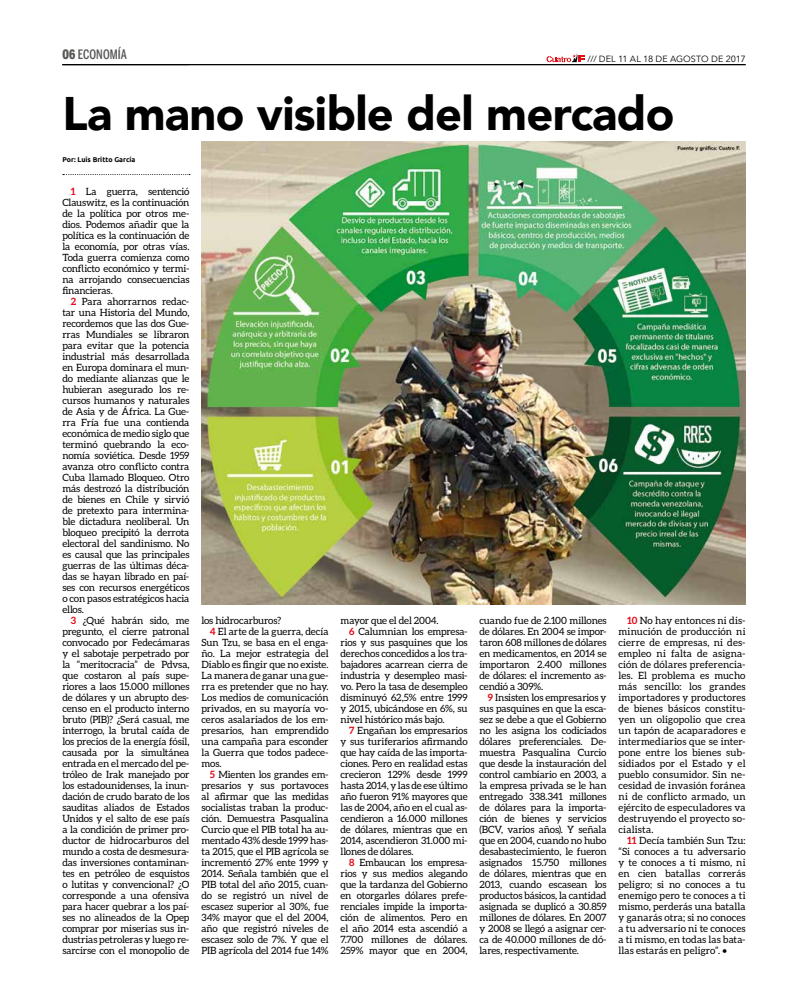
<style>
.page{position:relative;width:808px;height:1007px;background:#fff}
.page>*{position:absolute;margin:0;border:0;box-sizing:border-box;transform-origin:0 0}
.t1{font:900 47px "Avenir";letter-spacing:-.015em;color:#000}
.t2{font:500 13px "Benton Sans Comp";letter-spacing:.01em;color:#575756}
.t3{font:10px/11px "Aleo";letter-spacing:-.01em;color:#000;text-align:justify}
.t4{font:9px "Avenir Next";color:#000}
.t5{font:700 7px "Ubuntu";color:#000}
.s1{font-weight:900}
.s2{font-weight:700;color:#e30613}
</style>
<div class="page">
<hr style="left:62px;top:64px;width:684px;height:1px;background:#000">
<svg style="left:546px;top:54px;width:39px;height:8px"></svg>
<svg style="left:63px;top:174px;width:127px;height:1px"></svg>
<img style="left:201px;top:142px;width:545px;height:462px">
<h2 class="t2" style="left:62px;top:47px;width:66px"><span class="s1">06</span> ECONOMÍA</h2>
<p class="t4" style="left:588px;top:54px;width:160px">/// DEL 11 AL 18 DE AGOSTO DE 2017</p>
<h1 class="t1" style="left:62px;top:88px;width:613px">La mano visible del mercado</h1>
<p class="t5" style="left:62px;top:156px;width:75px">Por: Luis Britto García</p>
<p class="t3" style="left:62px;top:185px;width:129px;text-indent:9px"><span class="s2">1</span> La guerra, sentenció Clauswitz, es la continuación de la política por otros me&shy;dios. Podemos añadir que la política es la continuación de la economía, por otras vías.<br>Toda guerra comienza como conflicto económico y termi&shy;na arrojando consecuencias financieras.</p>
<p class="t3" style="left:62px;top:295px;width:129px;text-indent:9px"><span class="s2">2</span> Para ahorrarnos redac&shy;tar una Historia del Mundo, recordemos que las dos Gue&shy;rras Mundiales se libraron para evitar que la potencia industrial más desarrollada en Europa dominara el mun&shy;do mediante alianzas que le hubieran asegurado los re&shy;cursos humanos y naturales de Asia y de África. La Gue&shy;rra Fría fue una contienda económica de medio siglo que terminó quebrando la eco&shy;nomía soviética. Desde 1959 avanza otro conflicto contra Cuba llamado Bloqueo. Otro más destrozó la distribución de bienes en Chile y sirvió de pretexto para intermina&shy;ble dictadura neoliberal. Un bloqueo precipitó la derrota electoral del sandinismo. No es causal que las principales guerras de las últimas déca&shy;das se hayan librado en paí&shy;ses con recursos energéticos o con pasos estratégicos hacia ellos.</p>
<p class="t3" style="left:62px;top:614px;width:129px;text-indent:8px"><span class="s2">3</span> ¿Qué habrán sido, me pregunto, el cierre patronal convocado por Fedecámaras y el sabotaje perpetrado por la “meritocracia” de Pdvsa, que costaron al país supe&shy;riores a laos 15.000 millones de dólares y un abrupto des&shy;censo en el producto interno bruto (PIB)? ¿Será casual, me interrogo, la brutal caída de los precios de la energía fósil, causada por la simultánea entrada en el mercado del pe&shy;tróleo de Irak manejado por los estadounidenses, la inun&shy;dación de crudo barato de los sauditas aliados de Estados Unidos y el salto de ese país a la condición de primer pro&shy;ductor de hidrocarburos del mundo a costa de desmesura&shy;das inversiones contaminan&shy;tes en petróleo de esquistos o lutitas y convencional? ¿O corresponde a una ofensiva para hacer quebrar a los paí&shy;ses no alineados de la Opep comprar por miserias sus in&shy;dustrias petroleras y luego re&shy;sarcirse con el monopolio de</p>
<p class="t3" style="left:201px;top:614px;width:81px">los hidrocarburos?</p>
<p class="t3" style="left:210px;top:625px;width:120px"><span class="s2">4</span> El arte de la guerra, decía</p>
<p class="t3" style="left:201px;top:636px;width:129px">Sun Tzu, se basa en el enga-</p>
<p class="t3" style="left:201px;top:647px;width:129px">ño. La mejor estrategia del</p>
<p class="t3" style="left:201px;top:658px;width:129px">Diablo es fingir que no existe.</p>
<p class="t3" style="left:201px;top:669px;width:129px">La manera de ganar una gue-</p>
<p class="t3" style="left:201px;top:680px;width:129px">rra es pretender que no hay.</p>
<p class="t3" style="left:201px;top:691px;width:129px">Los medios de comunicación</p>
<p class="t3" style="left:201px;top:702px;width:129px">privados, en su mayoría vo-</p>
<p class="t3" style="left:201px;top:713px;width:129px">ceros asalariados de los em-</p>
<p class="t3" style="left:201px;top:724px;width:129px">presarios, han emprendido</p>
<p class="t3" style="left:201px;top:735px;width:129px">una campaña para esconder</p>
<p class="t3" style="left:201px;top:746px;width:129px">la Guerra que todos padece-</p>
<p class="t3" style="left:201px;top:757px;width:22px">mos.</p>
<p class="t3" style="left:210px;top:768px;width:120px"><span class="s2">5</span> Mienten los grandes em-</p>
<p class="t3" style="left:201px;top:779px;width:129px">presarios y sus portavoces</p>
<p class="t3" style="left:201px;top:790px;width:129px">al afirmar que las medidas</p>
<p class="t3" style="left:201px;top:801px;width:129px">socialistas traban la produc-</p>
<p class="t3" style="left:201px;top:812px;width:129px">ción. Demuestra Pasqualina</p>
<p class="t3" style="left:201px;top:823px;width:129px">Curcio que el PIB total ha au-</p>
<p class="t3" style="left:201px;top:834px;width:129px">mentado 43% desde 1999 has-</p>
<p class="t3" style="left:201px;top:845px;width:129px">ta 2015, que el PIB agrícola se</p>
<p class="t3" style="left:201px;top:856px;width:129px">incrementó 27% ente 1999 y</p>
<p class="t3" style="left:201px;top:867px;width:129px">2014. Señala también que el</p>
<p class="t3" style="left:201px;top:878px;width:129px">PIB total del año 2015, cuan-</p>
<p class="t3" style="left:201px;top:889px;width:129px">do se registró un nivel de</p>
<p class="t3" style="left:201px;top:900px;width:129px">escasez superior al 30%, fue</p>
<p class="t3" style="left:201px;top:911px;width:129px">34% mayor que el del 2004,</p>
<p class="t3" style="left:201px;top:922px;width:129px">año que registró niveles de</p>
<p class="t3" style="left:201px;top:933px;width:129px">escasez solo de 7%. Y que el</p>
<p class="t3" style="left:201px;top:944px;width:129px">PIB agrícola del 2014 fue 14%</p>
<p class="t3" style="left:340px;top:614px;width:100px">mayor que el del 2004.</p>
<p class="t3" style="left:349px;top:625px;width:120px"><span class="s2">6</span> Calumnian los empresa-</p>
<p class="t3" style="left:340px;top:636px;width:129px">rios y sus pasquines que los</p>
<p class="t3" style="left:340px;top:647px;width:129px">derechos concedidos a los tra-</p>
<p class="t3" style="left:340px;top:658px;width:129px">bajadores acarrean cierra de</p>
<p class="t3" style="left:340px;top:669px;width:129px">industria y desempleo masi-</p>
<p class="t3" style="left:340px;top:680px;width:129px">vo. Pero la tasa de desempleo</p>
<p class="t3" style="left:340px;top:691px;width:129px">disminuyó 62,5% entre 1999</p>
<p class="t3" style="left:340px;top:702px;width:129px">y 2015, ubicándose en 6%, su</p>
<p class="t3" style="left:340px;top:713px;width:106px">nivel histórico más bajo.</p>
<p class="t3" style="left:349px;top:724px;width:120px"><span class="s2">7</span> Engañan los empresarios</p>
<p class="t3" style="left:340px;top:735px;width:129px">y sus turiferarios afirmando</p>
<p class="t3" style="left:340px;top:746px;width:129px">que hay caída de las importa-</p>
<p class="t3" style="left:340px;top:757px;width:129px">ciones. Pero en realidad estas</p>
<p class="t3" style="left:340px;top:768px;width:129px">crecieron 129% desde 1999</p>
<p class="t3" style="left:340px;top:779px;width:129px">hasta 2014, y las de ese último</p>
<p class="t3" style="left:340px;top:790px;width:129px">año fueron 91% mayores que</p>
<p class="t3" style="left:340px;top:801px;width:129px">las de 2004, año en el cual as-</p>
<p class="t3" style="left:340px;top:812px;width:129px">cendieron a 16.000 millones</p>
<p class="t3" style="left:340px;top:823px;width:129px">de dólares, mientras que en</p>
<p class="t3" style="left:340px;top:834px;width:129px">2014, ascendieron 31.000 mi-</p>
<p class="t3" style="left:340px;top:845px;width:75px">llones de dólares.</p>
<p class="t3" style="left:349px;top:856px;width:120px"><span class="s2">8</span> Embaucan los empresa-</p>
<p class="t3" style="left:340px;top:867px;width:129px">rios y sus medios alegando</p>
<p class="t3" style="left:340px;top:878px;width:129px">que la tardanza del Gobierno</p>
<p class="t3" style="left:340px;top:889px;width:129px">en otorgarles dólares prefe-</p>
<p class="t3" style="left:340px;top:900px;width:129px">renciales impide la importa-</p>
<p class="t3" style="left:340px;top:911px;width:129px">ción de alimentos. Pero en</p>
<p class="t3" style="left:340px;top:922px;width:129px">el año 2014 esta ascendió a</p>
<p class="t3" style="left:340px;top:933px;width:129px">7.700 millones de dólares.</p>
<p class="t3" style="left:340px;top:944px;width:129px">259% mayor que en 2004,</p>
<p class="t3" style="left:479px;top:614px;width:129px">cuando fue de 2.100 millones de dólares. En 2004 se impor&shy;taron 608 millones de dólares en medicamentos, en 2014 se importaron 2.400 millones de dólares: el incremento as&shy;cendió a 309%.</p>
<p class="t3" style="left:479px;top:691px;width:129px;text-indent:9px"><span class="s2">9</span> Insisten los empresarios y sus pasquines en que la esca&shy;sez se debe a que el Gobierno no les asigna los codiciados dólares preferenciales. De&shy;muestra Pasqualina Curcio que desde la instauración del control cambiario en 2003, a la empresa privada se le han entregado 338.341 millones de dólares para la importa&shy;ción de bienes y servicios (BCV, varios años). Y señala que en 2004, cuando no hubo desabastecimiento, le fueron asignados 15.750 millones de dólares, mientras que en 2013, cuando escasean los productos básicos, la cantidad asignada se duplicó a 30.859 millones de dólares. En 2007 y 2008 se llegó a asignar cer&shy;ca de 40.000 millones de dó&shy;lares, respectivamente.</p>
<p class="t3" style="left:618px;top:614px;width:129px;text-indent:9px"><span class="s2">10</span> No hay entonces ni dis&shy;minución de producción ni cierre de empresas, ni des&shy;empleo ni falta de asigna&shy;ción de dólares preferencia&shy;les. El problema es mucho más sencillo: los grandes importadores y productores de bienes básicos constitu&shy;yen un oligopolio que crea un tapón de acaparadores e intermediarios que se inter&shy;pone entre los bienes sub&shy;sidiados por el Estado y el pueblo consumidor. Sin ne&shy;cesidad de invasión foránea ni de conflicto armado, un ejército de especuladores va destruyendo el proyecto so&shy;cialista.</p>
<p class="t3" style="left:618px;top:834px;width:129px;text-indent:9px"><span class="s2">11</span> Decía también Sun Tzu: “Si conoces a tu adversario y te conoces a ti mismo, ni en cien batallas correrás peligro; si no conoces a tu enemigo pero te conoces a ti mismo, perderás una batalla y ganarás otra; si no conoces a tu adversario ni te conoces a ti mismo, en todas las bata&shy;llas estarás en peligro”. •</p>
</div>
